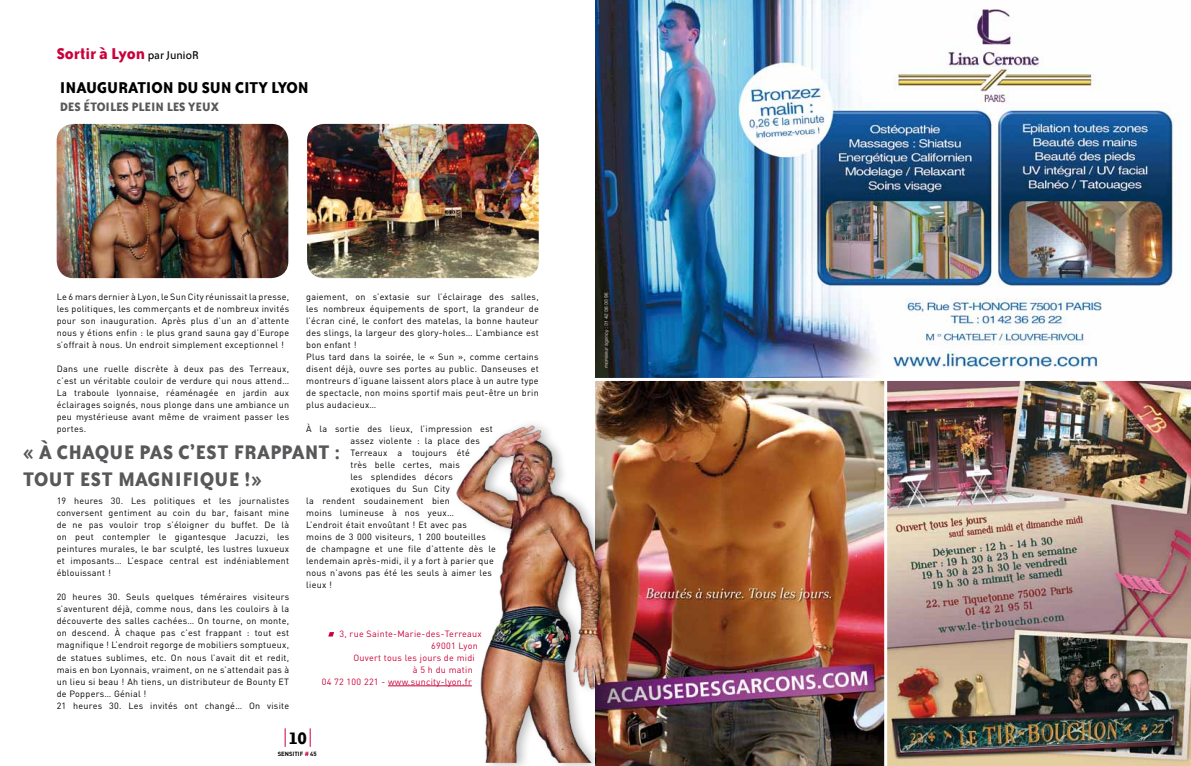
<style>
.page{position:relative;width:1191px;height:766px;background:#fff}
.page>*{position:absolute;margin:0;border:0;box-sizing:border-box;transform-origin:0 0}
.t1{font:700 22.6px/27.1px "Bailey Sans ITC";letter-spacing:.02em;color:#58585a}
.t2{font:700 20px "Bailey Sans ITC";color:#000}
.t3{font:700 18px "Bailey Sans ITC";color:#000}
.t4{font:700 18px "Bailey Sans ITC";color:#cb003a}
.t5{font:700 14px "Bailey Sans ITC";color:#58585a}
.t6{font:9px/12px "DIN";letter-spacing:.03em;color:#000;text-align:justify}
.t7{font:9px "DIN";letter-spacing:.03em;color:#cb003a}
.t8{font:700 6px "DIN";color:#000}
.s1{font-weight:400;font-size:13px;color:#000}
.s2{color:#cb003a}
</style>
<div class="page">
<svg style="left:285px;top:728px;width:1px;height:18px"></svg>
<svg style="left:310px;top:728px;width:1px;height:18px"></svg>
<img style="left:595px;top:381px;width:289px;height:384px">
<img style="left:887px;top:381px;width:304px;height:384px">
<img style="left:595px;top:0;width:581px;height:378px">
<hr style="left:388px;top:685px;width:84px;height:1px;background:#cb003a">
<svg style="left:328px;top:632px;width:6px;height:4px"></svg>
<img style="left:57px;top:124px;width:231px;height:154px">
<img style="left:307px;top:124px;width:232px;height:154px">
<div style="left:452px;top:416px;width:166px;height:349px;background:#000;opacity:.26"></div>
<img style="left:457px;top:425px;width:148px;height:337px">
<h3 class="t4" style="left:57px;top:44px;width:144px">SORTIR À LYON <span class="s1">par JunioR</span></h3>
<h3 class="t3" style="left:60px;top:77px;width:250px">I NAUGURATION DU SUN CITY LYON</h3>
<h3 class="t5" style="left:60px;top:99px;width:160px">DES ÉTOILES PLEIN LES YEUX</h3>
<p class="t6" style="left:57px;top:291px;width:234px">Le 6 mars dernier à Lyon, le Sun City réunissait la presse, les politiques, les commerçants et de nombreux invités pour son inauguration. Après plus d’un an d’attente nous y étions enfin : le plus grand sauna gay d’Europe s’offrait à nous. U n endroit simplement exceptionnel !</p>
<p class="t6" style="left:57px;top:363px;width:234px">Dans une ruelle discrète à deux pas des Terreaux, c’est un véritable couloir de verdure qui nous attend… La traboule lyonnaise, réaménagée en jardin aux éclairages soignés, nous plonge dans une ambiance un peu mystérieuse avant même de vraiment passer les portes.</p>
<p class="t6" style="left:306px;top:291px;width:234px;text-align:left">gaiement, on s’extasie sur l’éclairage des salles, les nombreux équipements de sport, la grandeur de l’écran ciné, le confort des matelas, la bonne hauteur des slings, la largeur des glory-holes… L’ambiance est bon enfant !<br>Plus tard dans la soirée, le « Sun », comme certains disent déjà, ouvre ses portes au public. Danseuses et montreurs d’iguane laissent alors place à un autre type de spectacle, non moins sportif mais peut-être un brin plus audacieux…</p>
<p class="t6" style="left:306px;top:423px;width:188px">À la sortie des lieux, l’impression est</p>
<p class="t6" style="left:350px;top:435px;width:131px">assez violente : la place des</p>
<p class="t6" style="left:350px;top:447px;width:121px">Terreaux a toujours été</p>
<p class="t6" style="left:350px;top:459px;width:111px">très belle certes, mais</p>
<p class="t6" style="left:350px;top:471px;width:104px">les splendides décors</p>
<p class="t6" style="left:350px;top:483px;width:101px">exotiques du Sun City</p>
<p class="t6" style="left:306px;top:495px;width:145px">la rendent soudainement bien</p>
<p class="t6" style="left:306px;top:507px;width:149px">moins lumineuse à nos yeux…</p>
<p class="t6" style="left:306px;top:519px;width:162px">L’endroit était envoûtant ! Et avec pas</p>
<p class="t6" style="left:306px;top:531px;width:181px">moins de 3 000 visiteurs, 1 200 bouteilles</p>
<p class="t6" style="left:306px;top:543px;width:191px">de champagne et une file d’attente dès le</p>
<p class="t6" style="left:306px;top:555px;width:189px">lendemain après-midi, il y a fort à parier que</p>
<p class="t6" style="left:306px;top:567px;width:187px">nous n’avons pas été les seuls à aimer les</p>
<p class="t6" style="left:306px;top:579px;width:27px">lieux !</p>
<h1 class="t1" style="left:23px;top:438px;width:319px">« À CHAQUE PAS C’EST FRAPPANT :<br>TOUT EST MAGNIFIQUE !»</h1>
<p class="t6" style="left:57px;top:495px;width:234px">19 heures 30. Les politiques et les journalistes conversent gentiment au coin du bar, faisant mine de ne pas vouloir trop s’éloigner du buffet. De là on peut contempler le gigantesque Jacuzzi, les peintures murales, le bar sculpté, les lustres luxueux et imposants… L’espace central est indéniablement éblouissant !</p>
<p class="t6" style="left:57px;top:591px;width:234px;text-align:left">20 heures 30. Seuls quelques téméraires visiteurs s’aventurent déjà, comme nous, dans les couloirs à la découverte des salles cachées… On tourne, on monte, on descend. À chaque pas c’est frappant : tout est magnifique ! L’endroit regorge de mobiliers somptueux, de statues sublimes, etc. On nous l’avait dit et redit, mais en bon Lyonnais, vraiment, on ne s’attendait pas à un lieu si beau ! Ah tiens, un distributeur de Bounty ET de Poppers… Génial !<br>21 heures 30. Les invités ont changé… On visite</p>
<p class="t7" style="left:339px;top:627px;width:144px">3, rue Sainte-Marie-des-Terreaux</p>
<p class="t7" style="left:431px;top:639px;width:48px">69001 Lyon</p>
<p class="t7" style="left:353px;top:651px;width:123px">Ouvert tous les jours de midi</p>
<p class="t7" style="left:413px;top:663px;width:61px">à 5 h du matin</p>
<p class="t7" style="left:322px;top:675px;width:152px">04 72 100 221 - www.suncity-lyon.fr</p>
<h2 class="t2" style="left:288px;top:726px;width:21px">10</h2>
<p class="t8" style="left:278px;top:749px;width:5px">SENSITI</p>
<p class="t8" style="left:300px;top:749px;width:18px">F <span class="s2">#</span> 45</p>
</div>
